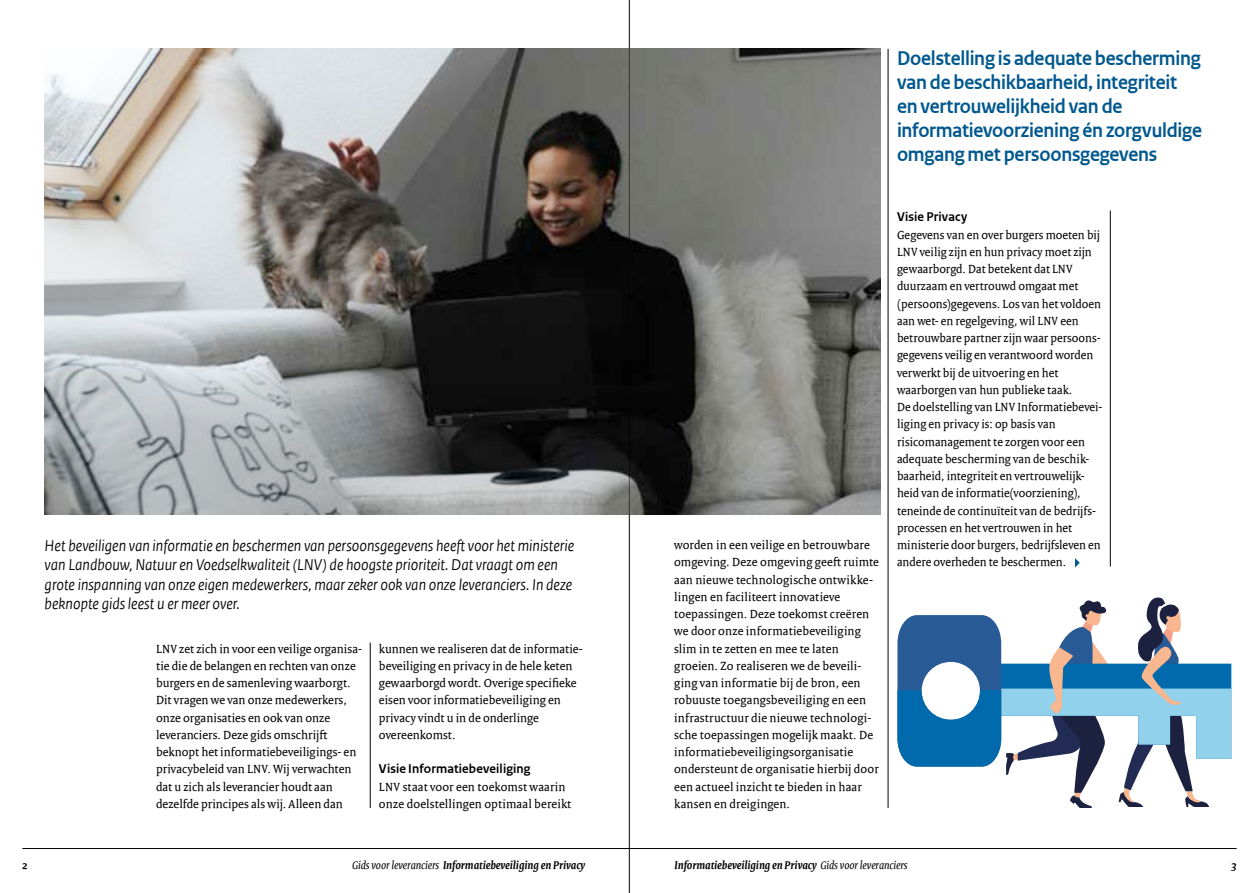
<style>
.page{position:relative;width:1259px;height:893px;background:#fff}
.page>*{position:absolute;margin:0;border:0;box-sizing:border-box;transform-origin:0 0}
.t1{font:700 21px/24px "Rijksoverheid Sans Heading TT";letter-spacing:-.01em;color:#00588e}
.t2{font:italic 16.5px/19.5px "Rijksoverheid Sans Heading TT";color:#000}
.t3{font:700 13.35px "Rijksoverheid Sans Heading TT";letter-spacing:.01em;color:#000}
.t4{font:12.75px/17.2px "Rijksoverheid Serif";letter-spacing:.005em;color:#000}
.t5{font:italic 700 12px "Rijksoverheid Serif";color:#000}
.s1{font-weight:400}
</style>
<div class="page">
<svg style="left:897px;top:597px;width:334px;height:211px"></svg>
<hr style="left:370px;top:642px;width:1px;height:166px;background:#000">
<hr style="left:888px;top:49px;width:1px;height:759px;background:#000">
<hr style="left:1110px;top:210px;width:1px;height:356px;background:#000">
<hr style="left:22px;top:848px;width:1214px;height:1px;background:#000">
<svg style="left:1075px;top:558px;width:4px;height:9px"></svg>
<hr style="left:629px;top:0;width:1px;height:893px;background:#000">
<svg style="left:45px;top:49px;width:835px;height:466px;background:#7e7e7d"></svg>
<p class="t2" style="left:45px;top:536px;width:531px">Het beveiligen van informatie en beschermen van persoonsgegevens heeft voor het ministerie van Landbouw, Natuur en Voedselkwaliteit (LNV) de hoogste prioriteit. Dat vraagt om een grote inspanning van onze eigen medewerkers, maar zeker ook van onze leveranciers. In deze beknopte gids leest u er meer over.</p>
<p class="t4" style="left:156px;top:640px;width:207px">LNV zet zich in voor een veilige organisa&shy;tie die de belangen en rechten van onze burgers en de samenleving waarborgt.<br>Dit vragen we van onze medewerkers, onze organisaties en ook van onze leveranciers. Deze gids omschrijft beknopt het informatiebeveiligings- en privacybeleid van LNV. Wij verwachten dat u zich als leverancier houdt aan dezelfde principes als wij. Alleen dan</p>
<p class="t4" style="left:379px;top:640px;width:205px">kunnen we realiseren dat de informatie&shy;beveiliging en privacy in de hele keten gewaarborgd wordt. Overige specifieke eisen voor informatiebeveiliging en privacy vindt u in de onderlinge overeenkomst.</p>
<p class="t3" style="left:379px;top:762px;width:153px">Visie Informatiebeveiliging</p>
<p class="t4" style="left:379px;top:778px;width:194px">LNV staat voor een toekomst waarin onze doelstellingen optimaal bereikt</p>
<h1 class="t1" style="left:897px;top:46px;width:306px">Doelstelling is adequate bescherming van de beschikbaarheid, integriteit en vertrouwelijkheid van de informatievoorziening én zorgvuldige omgang met persoonsgegevens</h1>
<p class="t4" style="left:674px;top:536px;width:206px">worden in een veilige en betrouwbare omgeving. Deze omgeving geeft ruimte aan nieuwe technologische ontwikke&shy;lingen en faciliteert innovatieve toepassingen. Deze toekomst creëren we door onze informatiebeveiliging slim in te zetten en mee te laten groeien. Zo realiseren we de beveili&shy;ging van informatie bij de bron, een robuuste toegangsbeveiliging en een infrastructuur die nieuwe technologi&shy;sche toepassingen mogelijk maakt. De informatiebeveiligingsorganisatie ondersteunt de organisatie hierbij door een actueel inzicht te bieden in haar kansen en dreigingen.</p>
<p class="t3" style="left:897px;top:210px;width:72px">Visie Privacy</p>
<p class="t4" style="left:897px;top:226px;width:207px">Gegevens van en over burgers moeten bij LNV veilig zijn en hun privacy moet zijn gewaarborgd. Dat betekent dat LNV duurzaam en vertrouwd omgaat met (persoons)gegevens. Los van het voldoen aan wet- en regelgeving, wil LNV een betrouwbare partner zijn waar persoons&shy;gegevens veilig en verantwoord worden verwerkt bij de uitvoering en het waarborgen van hun publieke taak.<br>De doelstelling van LNV Informatiebevei&shy;liging en privacy is: op basis van risicomanagement te zorgen voor een adequate bescherming van de beschik&shy;baarheid, integriteit en vertrouwelijk&shy;heid van de informatie(voorziening), teneinde de continuïteit van de bedrijfs&shy;processen en het vertrouwen in het ministerie door burgers, bedrijfsleven en andere overheden te beschermen.</p>
<p class="t5" style="left:22px;top:857px;width:7px">2</p>
<p class="t5" style="left:352px;top:857px;width:235px"><span class="s1">Gids voor leveranciers</span> Informatiebeveiliging en Privacy</p>
<p class="t5" style="left:674px;top:857px;width:234px">Informatiebeveiliging en Privacy <span class="s1">Gids voor leveranciers</span></p>
<p class="t5" style="left:1231px;top:857px;width:7px">3</p>
</div>
